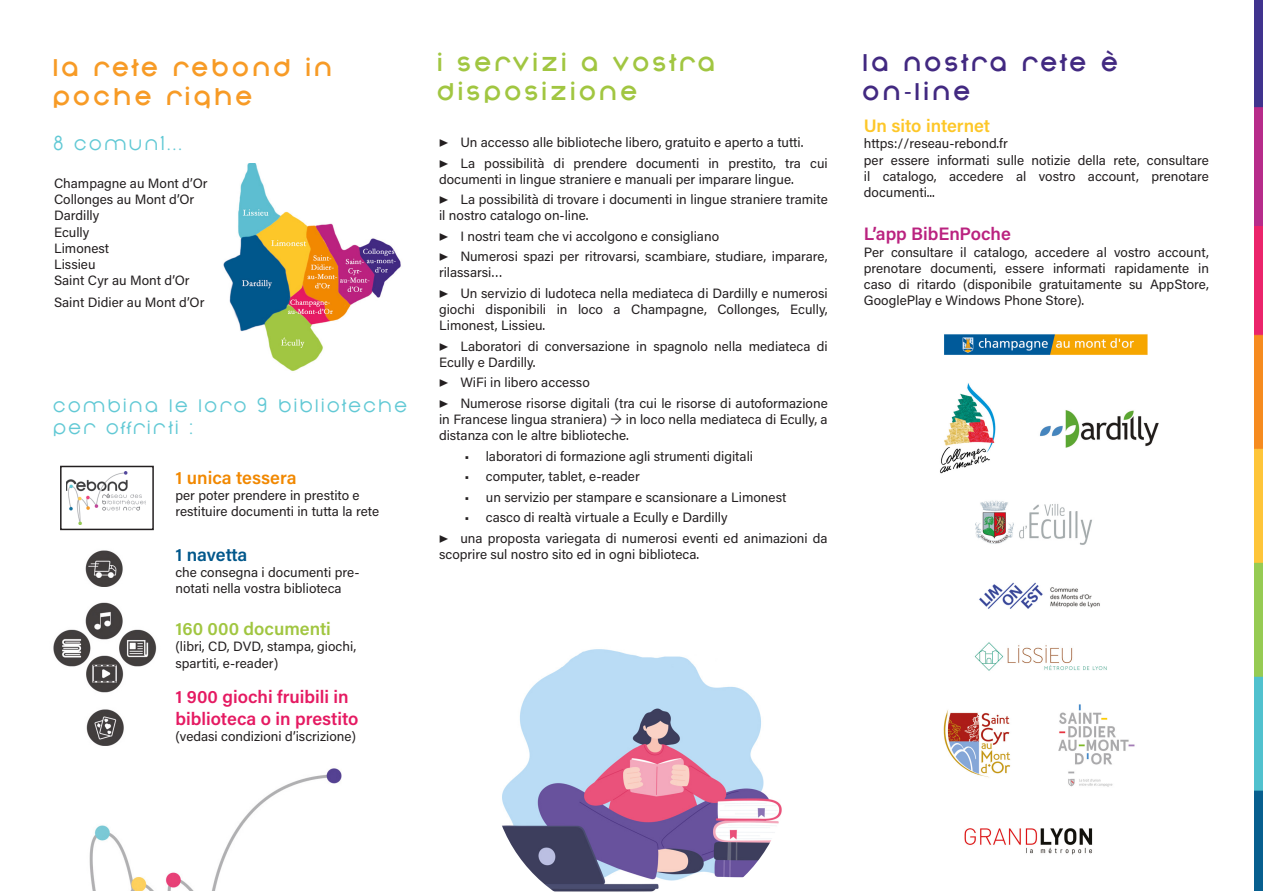
<style>
.page{position:relative;width:1263px;height:893px;background:#fff}
.page>*{position:absolute;margin:0;border:0;box-sizing:border-box;transform-origin:0 0}
.t1{font:700 24px/28.8px "Nonchalance";color:#a1c641}
.t2{font:700 24px/28.8px "Nonchalance";color:#f79b26}
.t3{font:700 24px "Nonchalance";color:#422981}
.t4{font:500 18px/21.6px "Nonchalance";color:#62c9d5}
.t5{font:600 18px/21.6px "Acumin Pro";color:#e51a62}
.t6{font:600 18px "Acumin Pro";color:#a1c641}
.t7{font:600 18px "Acumin Pro";color:#ba227f}
.t8{font:600 18px "Acumin Pro";color:#fdc728}
.t9{font:600 18px "Acumin Pro";color:#f18800}
.t10{font:600 18px "Acumin Pro";letter-spacing:-.005em;color:#00578b}
.t11{font:13.5px/16.2px "Acumin Pro";color:#231f20}
</style>
<div class="page">
<img style="left:223px;top:164px;width:178px;height:207px">
<img style="left:53px;top:550px;width:104px;height:196px">
<div style="left:60px;top:466px;width:94px;height:64px;border:2px solid #231f20"></div>
<img style="left:66px;top:472px;width:80px;height:52px">
<img style="left:89px;top:768px;width:253px;height:123px">
<img style="left:502px;top:649px;width:280px;height:243px">
<img style="left:1254px;top:0;width:9px;height:890px">
<img style="left:940px;top:334px;width:219px;height:521px">
<div style="left:1254px;top:205px;width:9px;height:20px;background:#b72b8b"></div>
<p class="t2" style="left:54px;top:55px;width:284px">la rete Rebond in poche righe</p>
<p class="t4" style="left:54px;top:134px;width:133px">8 comun1...</p>
<p class="t11" style="left:54px;top:175px;width:155px">Champagne au Mont d’Or</p>
<p class="t11" style="left:54px;top:191px;width:142px">Collonges au Mont d’Or</p>
<p class="t11" style="left:54px;top:207px;width:47px">Dardilly</p>
<p class="t11" style="left:54px;top:223px;width:37px">Ecully</p>
<p class="t11" style="left:54px;top:239px;width:57px">Limonest</p>
<p class="t11" style="left:54px;top:256px;width:43px">Lissieu</p>
<p class="t11" style="left:54px;top:272px;width:137px">Saint Cyr au Mont d’Or</p>
<p class="t11" style="left:54px;top:293px;width:152px">Saint Didier au Mont d’Or</p>
<p class="t4" style="left:54px;top:396px;width:358px">combina le loro 9 biblioteche per offrirti :</p>
<p class="t9" style="left:175px;top:465px;width:123px">1 unica tessera</p>
<p class="t11" style="left:175px;top:487px;width:205px">per poter prendere in prestito e restituire documenti in tutta la rete</p>
<p class="t10" style="left:175px;top:542px;width:74px">1 navetta</p>
<p class="t11" style="left:175px;top:564px;width:186px">che consegna i documenti pre&shy;notati nella vostra biblioteca</p>
<p class="t6" style="left:175px;top:616px;width:157px">160 000 documenti</p>
<p class="t11" style="left:175px;top:638px;width:182px">(libri, CD, DVD, stampa, giochi, spartiti, e-reader)</p>
<p class="t5" style="left:175px;top:685px;width:184px">1 900 giochi fruibili in biblioteca o in prestito</p>
<p class="t11" style="left:175px;top:728px;width:182px">(vedasi condizioni d’iscrizione)</p>
<p class="t1" style="left:438px;top:49px;width:283px">I servizi a vostra disposizione</p>
<p class="t11" style="left:439px;top:134px;width:366px">▶ Un accesso alle biblioteche libero, gratuito e aperto a tutti.</p>
<p class="t11" style="left:439px;top:154px;width:390px">▶ La possibilità di prendere documenti in prestito, tra cui documenti in lingue straniere e manuali per imparare lingue.</p>
<p class="t11" style="left:439px;top:191px;width:390px">▶ La possibilità di trovare i documenti in lingue straniere tramite il nostro catalogo on-line.</p>
<p class="t11" style="left:439px;top:227px;width:282px">▶ I nostri team che vi accolgono e consigliano</p>
<p class="t11" style="left:439px;top:248px;width:390px">▶ Numerosi spazi per ritrovarsi, scambiare, studiare, imparare, rilassarsi…</p>
<p class="t11" style="left:439px;top:285px;width:390px;text-align:justify">▶ Un servizio di ludoteca nella mediateca di Dardilly e numerosi giochi disponibili in loco a Champagne, Collonges, Ecully, Limonest, Lissieu.</p>
<p class="t11" style="left:439px;top:337px;width:390px">▶ Laboratori di conversazione in spagnolo nella mediateca di<br>Ecully e Dardilly.</p>
<p class="t11" style="left:439px;top:374px;width:152px">▶ WiFi in libero accesso</p>
<p class="t11" style="left:439px;top:394px;width:390px;text-align:justify">▶ Numerose risorse digitali (tra cui le risorse di autoformazione in Francese lingua straniera) → in loco nella mediateca di Ecully, a distanza con le altre biblioteche.</p>
<p class="t11" style="left:465px;top:447px;width:290px">• laboratori di formazione agli strumenti digitali</p>
<p class="t11" style="left:465px;top:468px;width:177px">• computer, tablet, e-reader</p>
<p class="t11" style="left:465px;top:488px;width:323px">• un servizio per stampare e scansionare a Limonest</p>
<p class="t11" style="left:465px;top:509px;width:265px">• casco di realtà virtuale a Ecully e Dardilly</p>
<p class="t11" style="left:439px;top:529px;width:390px">▶ una proposta variegata di numerosi eventi ed animazioni da scoprire sul nostro sito ed in ogni biblioteca.</p>
<p class="t3" style="left:864px;top:49px;width:260px">La nostra rete è</p>
<p class="t3" style="left:864px;top:78px;width:113px">on-line</p>
<p class="t8" style="left:864px;top:113px;width:128px">Un sito internet</p>
<p class="t11" style="left:864px;top:135px;width:145px">https://reseau-rebond.fr</p>
<p class="t11" style="left:864px;top:151px;width:347px;text-align:justify">per essere informati sulle notizie della rete, consultare il catalogo, accedere al vostro account, prenotare documenti...</p>
<p class="t7" style="left:864px;top:221px;width:149px">L’app BibEnPoche</p>
<p class="t11" style="left:864px;top:243px;width:347px;text-align:justify">Per consultare il catalogo, accedere al vostro account, prenotare documenti, essere informati rapidamente in caso di ritardo (disponibile gratuitamente su AppStore, GooglePlay e Windows Phone Store).</p>
</div>
